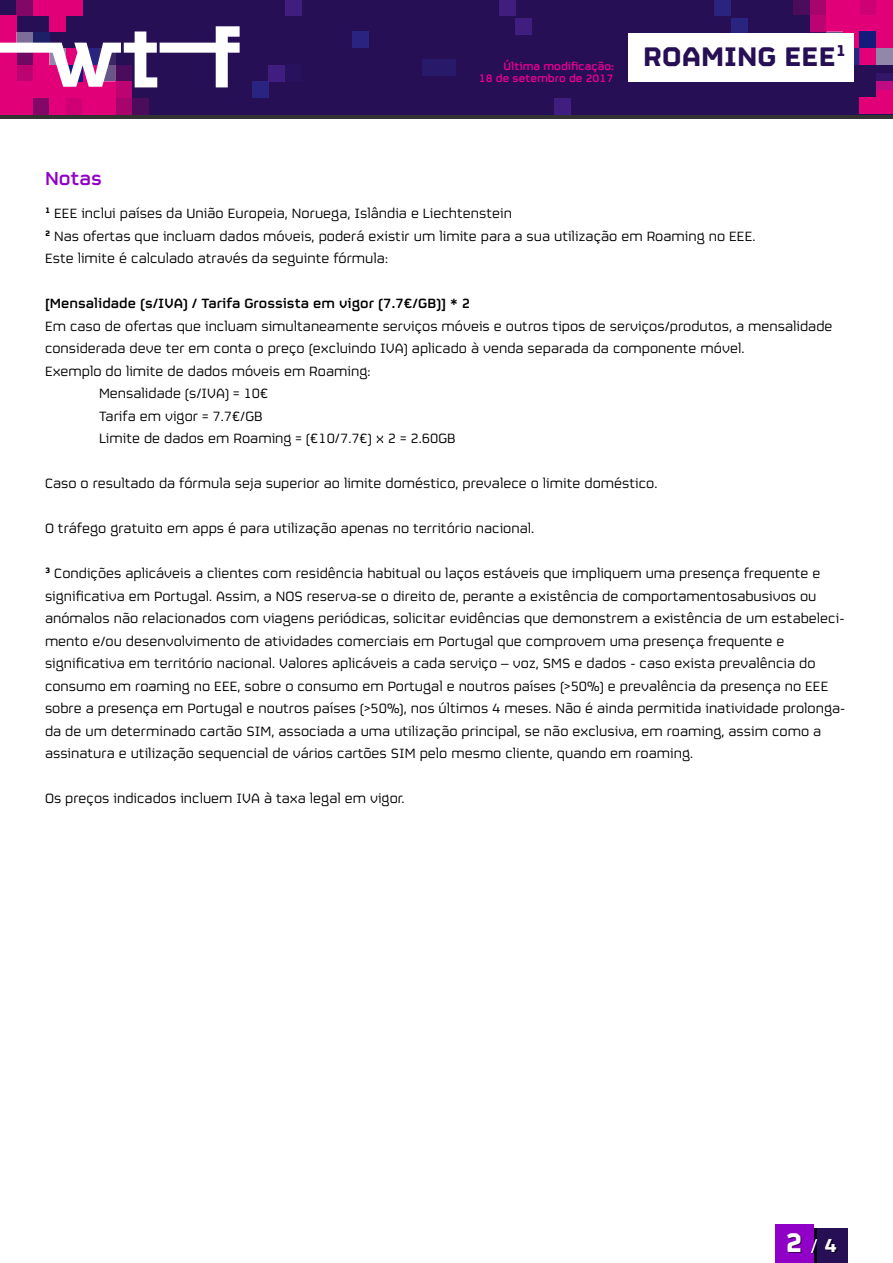
<style>
.page{position:relative;width:893px;height:1263px;background:#fff}
.page>*{position:absolute;margin:0;border:0;box-sizing:border-box;transform-origin:0 0}
.t1{font:700 30px "FS Sinclair";color:#270f55}
.t2{font:700 30px "FS Sinclair";color:#fff}
.t3{font:500 21px "FS Sinclair";color:#9000c7}
.t4{font:15px/22.5px "FS Sinclair";color:#000}
.t5{font:500 15px "FS Sinclair";color:#000}
.t6{font:500 12px/12px "FS Sinclair";color:#e8008e;text-align:right}
.s1{font-size:21px;color:#1d083a}
</style>
<div class="page">
<div style="left:814px;top:1229px;width:34px;height:34px;background:#270f55"></div>
<hr style="left:814px;top:1229px;width:3px;height:34px;background:#0a0519">
<div style="left:775px;top:1224px;width:39px;height:39px;background:#9000c7"></div>
<svg style="left:811px;top:1239px;width:7px;height:15px"></svg>
<div style="left:0;top:114px;width:893px;height:5px;background:#333"></div>
<div style="left:0;top:0;width:893px;height:115px;background:#270f55"></div>
<div style="left:33px;top:82px;width:17px;height:16px;background:#e10078"></div>
<div style="left:16px;top:82px;width:17px;height:16px;background:#e10078"></div>
<div style="left:0;top:82px;width:16px;height:16px;background:#e10078"></div>
<div style="left:0;top:98px;width:16px;height:17px;background:#e10078"></div>
<div style="left:50px;top:16px;width:16px;height:16px;background:#e10078"></div>
<div style="left:66px;top:0;width:16px;height:16px;background:#e10078"></div>
<div style="left:50px;top:0;width:16px;height:16px;background:#e10078"></div>
<div style="left:33px;top:0;width:17px;height:16px;background:#e10078"></div>
<div style="left:0;top:16px;width:16px;height:16px;background:#e10078"></div>
<div style="left:16px;top:0;width:17px;height:16px;background:#830766"></div>
<div style="left:50px;top:82px;width:16px;height:16px;background:#e10078"></div>
<div style="left:66px;top:82px;width:16px;height:16px;background:#e10078"></div>
<div style="left:82px;top:82px;width:17px;height:16px;background:#e10078"></div>
<div style="left:99px;top:82px;width:17px;height:16px;background:#e10078"></div>
<div style="left:99px;top:98px;width:17px;height:17px;background:#e10078"></div>
<div style="left:82px;top:98px;width:17px;height:17px;background:#e10078"></div>
<div style="left:66px;top:98px;width:16px;height:17px;background:#ce0174"></div>
<div style="left:50px;top:98px;width:16px;height:17px;background:#e10078"></div>
<div style="left:16px;top:98px;width:17px;height:17px;background:#e10078"></div>
<div style="left:33px;top:98px;width:17px;height:17px;background:#830766"></div>
<div style="left:116px;top:98px;width:16px;height:17px;background:#a8046d"></div>
<div style="left:116px;top:82px;width:16px;height:16px;background:#bb0371"></div>
<div style="left:132px;top:98px;width:16px;height:17px;background:#4b0c5b"></div>
<div style="left:876px;top:32px;width:16px;height:16px;background:#e10078"></div>
<div style="left:860px;top:48px;width:16px;height:16px;background:#e10078"></div>
<div style="left:876px;top:81px;width:16px;height:17px;background:#e10078"></div>
<div style="left:860px;top:98px;width:16px;height:16px;background:#e10078"></div>
<div style="left:876px;top:98px;width:16px;height:16px;background:#e10078"></div>
<div style="left:843px;top:32px;width:17px;height:16px;background:#e10078"></div>
<div style="left:810px;top:32px;width:16px;height:16px;background:#4b0c5b"></div>
<div style="left:876px;top:15px;width:16px;height:17px;background:#e10078"></div>
<div style="left:860px;top:15px;width:16px;height:17px;background:#e10078"></div>
<div style="left:843px;top:15px;width:17px;height:17px;background:#e10078"></div>
<div style="left:826px;top:15px;width:17px;height:17px;background:#e10078"></div>
<div style="left:826px;top:0;width:17px;height:15px;background:#e10078"></div>
<div style="left:843px;top:0;width:17px;height:15px;background:#e10078"></div>
<div style="left:860px;top:0;width:16px;height:15px;background:#ce0174"></div>
<div style="left:876px;top:0;width:16px;height:15px;background:#e10078"></div>
<div style="left:826px;top:32px;width:17px;height:16px;background:#675687"></div>
<div style="left:876px;top:48px;width:16px;height:16px;background:#9286a9"></div>
<div style="left:860px;top:32px;width:16px;height:16px;background:#141b7a"></div>
<div style="left:843px;top:48px;width:17px;height:16px;background:#292480"></div>
<div style="left:810px;top:0;width:16px;height:15px;background:#a8046d"></div>
<div style="left:810px;top:15px;width:16px;height:17px;background:#bb0371"></div>
<div style="left:794px;top:0;width:16px;height:15px;background:#4b0c5b"></div>
<div style="left:252px;top:82px;width:16px;height:16px;background:#292480"></div>
<div style="left:352px;top:32px;width:16px;height:16px;background:#292480"></div>
<div style="left:714px;top:0;width:17px;height:16px;background:#292480"></div>
<div style="left:731px;top:18px;width:16px;height:17px;background:#292480"></div>
<div style="left:422px;top:59px;width:17px;height:17px;background:#28196a"></div>
<div style="left:439px;top:59px;width:16px;height:17px;background:#28196a"></div>
<div style="left:285px;top:65px;width:17px;height:16px;background:#27135d"></div>
<div style="left:268px;top:65px;width:17px;height:17px;background:#3f1e7f"></div>
<div style="left:285px;top:0;width:17px;height:16px;background:#3f1e7f"></div>
<div style="left:499px;top:0;width:16px;height:16px;background:#3f1e7f"></div>
<div style="left:515px;top:18px;width:17px;height:17px;background:#3f1e7f"></div>
<svg style="left:876px;top:73px;width:17px;height:17px"></svg>
<div style="left:554px;top:98px;width:17px;height:17px;background:#3f1e7f"></div>
<svg style="left:0;top:26px;width:240px;height:61px"></svg>
<div style="left:628px;top:33px;width:226px;height:49px;background:#fff"></div>
<p class="t6" style="left:479px;top:59px;width:137px">Última modificação:<br>18 de setembro de 2017</p>
<h1 class="t1" style="left:643px;top:30px;width:205px">ROAMING EEE<sup>1</sup></h1>
<h2 class="t3" style="left:45px;top:162px;width:58px">Notas</h2>
<p class="t4" style="left:45px;top:201px;width:712px"><sup>1</sup> EEE inclui países da União Europeia, Noruega, Islândia e Liechtenstein<br><sup>2</sup> Nas ofertas que incluam dados móveis, poderá existir um limite para a sua utilização em Roaming no EEE.<br>Este limite é calculado através da seguinte fórmula:</p>
<p class="t5" style="left:45px;top:291px;width:427px">[Mensalidade (s/IVA) / Tarifa Grossista em vigor (7.7€/GB)] * 2</p>
<p class="t4" style="left:45px;top:313px;width:789px">Em caso de ofertas que incluam simultaneamente serviços móveis e outros tipos de serviços/produtos, a mensalidade</p>
<p class="t4" style="left:45px;top:336px;width:701px">considerada deve ter em conta o preço (excluindo IVA) aplicado à venda separada da componente móvel.</p>
<p class="t4" style="left:45px;top:358px;width:327px">Exemplo do limite de dados móveis em Roaming:</p>
<p class="t4" style="left:99px;top:381px;width:171px">Mensalidade (s/IVA) = 10€</p>
<p class="t4" style="left:99px;top:403px;width:165px">Tarifa em vigor = 7.7€/GB</p>
<p class="t4" style="left:99px;top:426px;width:358px">Limite de dados em Roaming = (€10/7.7€) x 2 = 2.60GB</p>
<p class="t4" style="left:45px;top:471px;width:614px">Caso o resultado da fórmula seja superior ao limite doméstico, prevalece o limite doméstico.</p>
<p class="t4" style="left:45px;top:516px;width:491px">O tráfego gratuito em apps é para utilização apenas no território nacional.</p>
<p class="t4" style="left:45px;top:561px;width:802px"><sup>3</sup> Condições aplicáveis a clientes com residência habitual ou laços estáveis que impliquem uma presença frequente e significativa em Portugal. Assim, a NOS reserva-se o direito de, perante a existência de comportamentosabusivos ou anómalos não relacionados com viagens periódicas, solicitar evidências que demonstrem a existência de um estabeleci&shy;mento e/ou desenvolvimento de atividades comerciais em Portugal que comprovem uma presença frequente e significativa em território nacional. Valores aplicáveis a cada serviço – voz, SMS e dados - caso exista prevalência do consumo em roaming no EEE, sobre o consumo em Portugal e noutros países (&gt;50%) e prevalência da presença no EEE sobre a presença em Portugal e noutros países (&gt;50%), nos últimos 4 meses. Não é ainda permitida inatividade prolonga&shy;da de um determinado cartão SIM, associada a uma utilização principal, se não exclusiva, em roaming, assim como a assinatura e utilização sequencial de vários cartões SIM pelo mesmo cliente, quando em roaming.</p>
<p class="t4" style="left:45px;top:786px;width:361px">Os preços indicados incluem IVA à taxa legal em vigor.</p>
<h1 class="t2" style="left:785px;top:1216px;width:55px">2 <span class="s1">4</span></h1>
</div>
